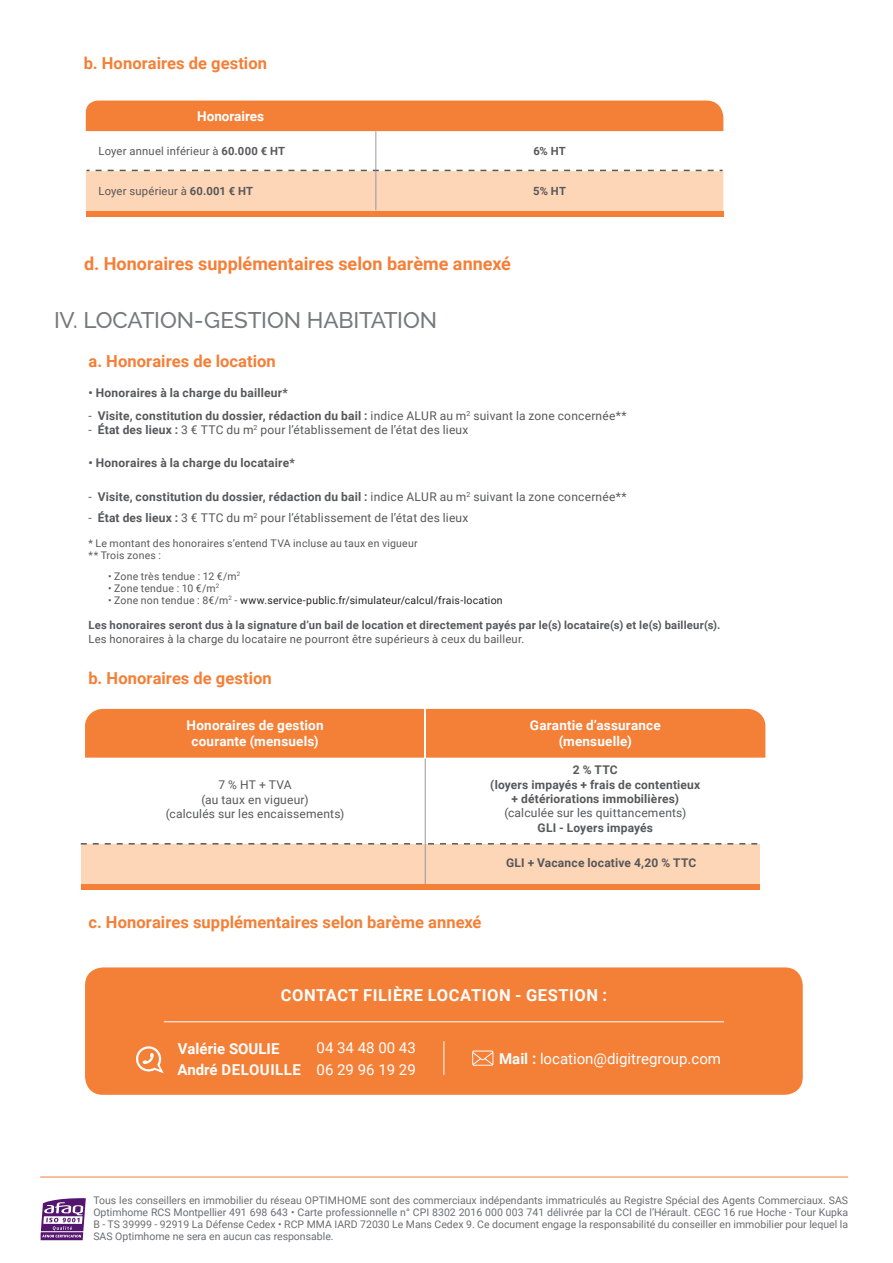
<style>
.page{position:relative;width:893px;height:1263px;background:#fff}
.page>*{position:absolute;margin:0;border:0;box-sizing:border-box;transform-origin:0 0}
.t1{font:500 22.5px "Raleway";letter-spacing:-.01em;color:#76797b}
.t2{font:700 18px "Roboto";color:#f47f37}
.t3{font:700 16.5px "Roboto";letter-spacing:.005em;color:#f47f37}
.t4{font:700 16.5px "Roboto";letter-spacing:.035em;color:#fff}
.t5{font:15px/22px "Roboto";color:#fff}
.t6{font:700 15px/20.4px "Roboto";color:#fff}
.t7{font:700 13.5px/16.2px "Roboto";letter-spacing:.015em;color:#fff;text-align:center}
.t8{font:700 12px/14.4px "Roboto";letter-spacing:.015em;color:#57585a;text-align:center}
.t9{font:12px/14.4px "Roboto";letter-spacing:.015em;color:#57585a;text-align:center}
.t10{font:11.25px "Roboto";letter-spacing:.02em;color:#57585a}
.t11{font:700 11.25px "Roboto";letter-spacing:.02em;color:#57585a}
.t12{font:10.5px/12px "Roboto";color:#6c6d70;text-align:justify}
.t13{font:10.5px/12px "Roboto";letter-spacing:.02em;color:#57585a}
.t14{font:10.5px "Roboto";letter-spacing:.02em;color:#231f20}
.s1{font-weight:700}
.s2{font-weight:400}
.s3{color:#57585a}
</style>
<div class="page">
<svg style="left:41px;top:1198px;width:45px;height:42px"></svg>
<hr style="left:41px;top:1231px;width:42px;height:1px;background:#fff">
<hr style="left:40px;top:1177px;width:808px;height:1px;background:#f47f37">
<div style="left:81px;top:844px;width:679px;height:41px;background:#fdd5b7"></div>
<div style="left:85px;top:709px;width:680px;height:49px;background:#f47f37"></div>
<hr style="left:424px;top:707px;width:2px;height:51px;background:#fff">
<svg style="left:81px;top:843px;width:676px;height:1px"></svg>
<hr style="left:425px;top:758px;width:1px;height:127px;background:#97999c">
<div style="left:85px;top:967px;width:718px;height:128px;background:#f47f37;border-radius:18px"></div>
<hr style="left:164px;top:1021px;width:560px;height:1px;background:#fff">
<hr style="left:443px;top:1041px;width:1px;height:34px;background:#fff">
<svg style="left:136px;top:1046px;width:28px;height:27px"></svg>
<svg style="left:472px;top:1050px;width:21px;height:16px"></svg>
<svg style="left:86px;top:101px;width:637px;height:116px"></svg>
<div style="left:81px;top:885px;width:679px;height:5px;background:#f47f37"></div>
<h3 class="t3" style="left:84px;top:52px;width:185px">b. Honoraires de gestion</h3>
<p class="t7" style="left:197px;top:108px;width:68px">Honoraires</p>
<p class="t10" style="left:99px;top:143px;width:188px">Loyer annuel inférieur à <span class="s1">60.000 € HT</span></p>
<p class="t11" style="left:533px;top:143px;width:34px">6% HT</p>
<p class="t10" style="left:99px;top:183px;width:156px">Loyer supérieur à <span class="s1">60.001 € HT</span></p>
<p class="t11" style="left:533px;top:183px;width:34px">5% HT</p>
<h2 class="t2" style="left:84px;top:251px;width:428px">d. Honoraires supplémentaires selon barème annexé</h2>
<h1 class="t1" style="left:54px;top:307px;width:385px">IV. LOCATION-GESTION HABITATION</h1>
<h3 class="t3" style="left:89px;top:349px;width:189px">a. Honoraires de location</h3>
<p class="t8" style="left:88px;top:385px;width:201px">• Honoraires à la charge du bailleur*</p>
<p class="t8" style="left:88px;top:408px;width:540px"><span class="s2">-</span> Visite, constitution du dossier, rédaction du bail : <span class="s2">indice ALUR au m</span><sup>2</sup> <span class="s2">suivant la zone concernée**</span></p>
<p class="t9" style="left:88px;top:422px;width:381px">- <span class="s1">État des lieux :</span> 3 € TTC du m<sup>2</sup> pour l’établissement de l’état des lieux</p>
<p class="t8" style="left:89px;top:455px;width:208px">• Honoraires à la charge du locataire*</p>
<p class="t8" style="left:89px;top:489px;width:540px"><span class="s2">-</span> Visite, constitution du dossier, rédaction du bail : <span class="s2">indice ALUR au m</span><sup>2</sup> <span class="s2">suivant la zone concernée**</span></p>
<p class="t9" style="left:88px;top:510px;width:381px">- <span class="s1">État des lieux :</span> 3 € TTC du m<sup>2</sup> pour l’établissement de l’état des lieux</p>
<p class="t13" style="left:89px;top:537px;width:331px">* Le montant des honoraires s’entend TVA incluse au taux en vigueur ** Trois zones :</p>
<p class="t13" style="left:108px;top:569px;width:134px">• Zone très tendue : 12 €/m<sup>2</sup></p>
<p class="t13" style="left:108px;top:581px;width:113px">• Zone tendue : 10 €/m<sup>2</sup></p>
<p class="t14" style="left:108px;top:592px;width:396px"><span class="s3">• Zone non tendue : 8€/m</span><sup>2</sup> <span class="s3">-</span> www.service-public.fr/simulateur/calcul/frais-location</p>
<p class="t11" style="left:89px;top:617px;width:633px">Les honoraires seront dus à la signature d’un bail de location et directement payés par le(s) locataire(s) et le(s) bailleur(s).</p>
<p class="t10" style="left:89px;top:631px;width:437px">Les honoraires à la charge du locataire ne pourront être supérieurs à ceux du bailleur.</p>
<h3 class="t3" style="left:89px;top:667px;width:185px">b. Honoraires de gestion</h3>
<p class="t7" style="left:187px;top:717px;width:138px">Honoraires de gestion courante (mensuels)</p>
<p class="t9" style="left:166px;top:777px;width:180px">7 % HT + TVA<br>(au taux en vigueur)<br>(calculés sur les encaissements)</p>
<p class="t7" style="left:530px;top:717px;width:132px">Garantie d’assurance (mensuelle)</p>
<p class="t8" style="left:490px;top:762px;width:212px">2 % TTC<br>(loyers impayés + frais de contentieux + détériorations immobilières)</p>
<p class="t9" style="left:504px;top:805px;width:183px">(calculée sur les quittancements)</p>
<p class="t8" style="left:538px;top:820px;width:117px">GLI - Loyers impayés</p>
<p class="t8" style="left:506px;top:855px;width:192px">GLI + Vacance locative 4,20 % TTC</p>
<h3 class="t3" style="left:89px;top:910px;width:395px">c. Honoraires supplémentaires selon barème annexé</h3>
<h3 class="t4" style="left:281px;top:983px;width:328px">CONTACT FILIÈRE LOCATION - GESTION :</h3>
<h3 class="t6" style="left:178px;top:1038px;width:125px">Valérie SOULIE<br>André DELOUILLE</h3>
<h3 class="t5" style="left:317px;top:1036px;width:101px">04 34 48 00 43<br>06 29 96 19 29</h3>
<h3 class="t5" style="left:499px;top:1047px;width:223px"><span class="s1">Mail :</span> location@digitregroup.com</h3>
<p class="t12" style="left:93px;top:1194px;width:756px">Tous les conseillers en immobilier du réseau OPTIMHOME sont des commerciaux indépendants immatriculés au Registre Spécial des Agents Commerciaux. SAS Optimhome RCS Montpellier 491 698 643 • Carte professionnelle n° CPI 8302 2016 000 003 741 délivrée par la CCI de l’Hérault. CEGC 16 rue Hoche - Tour Kupka B - TS 39999 - 92919 La Défense Cedex • RCP MMA IARD 72030 Le Mans Cedex 9. Ce document engage la responsabilité du conseiller en immobilier pour lequel la SAS Optimhome ne sera en aucun cas responsable.</p>
</div>
